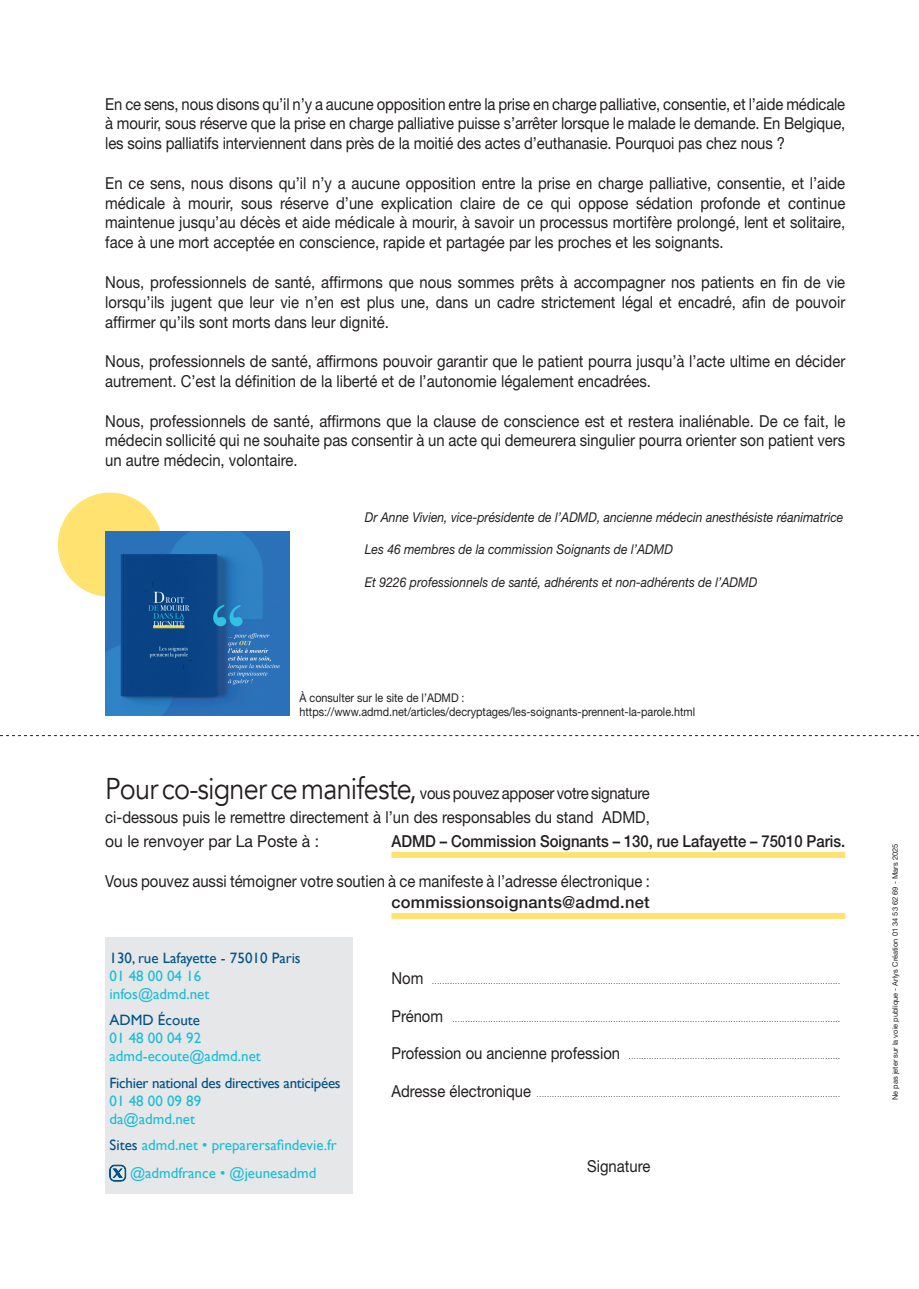
<style>
.page{position:relative;width:919px;height:1289px;background:#fff}
.page>*{position:absolute;margin:0;border:0;box-sizing:border-box;transform-origin:0 0}
.t1{font:16.5px/19.8px "Helvetica Neue LT Std";color:#231f20;text-align:justify;scale:.9 1}
.t2{font:500 16.5px "Helvetica Neue LT Std";color:#231f20;scale:.9 1}
.t3{font:500 16.5px "Helvetica Neue LT Std";color:#231f20}
.t4{font:15px/18px "Gill Sans";color:#18bdd7}
.t5{font:15px "Gill Sans";letter-spacing:-.02em;color:#005185}
.t6{font:15px "Gill Sans";color:#005185}
.t7{font:italic 13.5px "Helvetica Neue LT Std";color:#231f20;scale:.9 1}
.t8{font:12px/14.4px "Helvetica Neue LT Std";color:#231f20;scale:.9 1}
.t9{font:7.5px "Helvetica Neue LT Std";color:#231f20;scale:.9 1}
.t10{font:7.5px "Helvetica Neue LT Std";color:#231f20}
.s1{font-family:"Avenir";font-size:30px}
.s2{color:#005185}
.s3{font-size:16.5px}
</style>
<div class="page">
<svg style="left:57px;top:492px;width:104px;height:105px"></svg>
<div style="left:105px;top:937px;width:248px;height:256px;background:#e6e7e9"></div>
<svg style="left:109px;top:1164px;width:17px;height:17px"></svg>
<div style="left:391px;top:851px;width:454px;height:6px;background:#ffe26f"></div>
<div style="left:391px;top:912px;width:454px;height:6px;background:#ffe26f"></div>
<svg style="left:0;top:735px;width:918px;height:1px"></svg>
<img style="left:105px;top:531px;width:184px;height:185px">
<p class="t1" style="left:105px;top:94px;width:823px">En ce sens, nous disons qu’il n’y a aucune opposition entre la prise en charge palliative, consentie, et l’aide médicale à mourir, sous réserve que la prise en charge palliative puisse s’arrêter lorsque le malade le demande. En Belgique, les soins palliatifs interviennent dans près de la moitié des actes d’euthanasie. Pourquoi pas chez nous ?</p>
<p class="t1" style="left:105px;top:173px;width:823px">En ce sens, nous disons qu’il n’y a aucune opposition entre la prise en charge palliative, consentie, et l’aide médicale à mourir, sous réserve d’une explication claire de ce qui oppose sédation profonde et continue maintenue jusqu’au décès et aide médicale à mourir, à savoir un processus mortifère prolongé, lent et solitaire, face à une mort acceptée en conscience, rapide et partagée par les proches et les soignants.</p>
<p class="t1" style="left:105px;top:272px;width:823px">Nous, professionnels de santé, affirmons que nous sommes prêts à accompagner nos patients en fin de vie lorsqu’ils jugent que leur vie n’en est plus une, dans un cadre strictement légal et encadré, afin de pouvoir affirmer qu’ils sont morts dans leur dignité.</p>
<p class="t1" style="left:105px;top:351px;width:823px">Nous, professionnels de santé, affirmons pouvoir garantir que le patient pourra jusqu’à l’acte ultime en décider autrement. C’est la définition de la liberté et de l’autonomie légalement encadrées.</p>
<p class="t1" style="left:105px;top:410px;width:823px">Nous, professionnels de santé, affirmons que la clause de conscience est et restera inaliénable. De ce fait, le médecin sollicité qui ne souhaite pas consentir à un acte qui demeurera singulier pourra orienter son patient vers un autre médecin, volontaire.</p>
<p class="t7" style="left:365px;top:509px;width:533px">Dr Anne Vivien, vice-présidente de l’ADMD, ancienne médecin anesthésiste réanimatrice</p>
<p class="t7" style="left:365px;top:541px;width:344px">Les 46 membres de la commission Soignants de l’ADMD</p>
<p class="t7" style="left:365px;top:574px;width:437px">Et 9226 professionnels de santé, adhérents et non-adhérents de l’ADMD</p>
<p class="t8" style="left:299px;top:690px;width:441px">À consulter sur le site de l’ADMD : https://www.admd.net/articles/decryptages/les-soignants-prennent-la-parole.html</p>
<p class="t1" style="left:105px;top:780px;width:606px;line-height:24px"><span class="s1">Pour co-signer ce manifeste,</span> vous pouvez apposer votre signature ci-dessous puis le remettre directement à l’un des responsables du stand ADMD, ou le renvoyer par La Poste à :</p>
<p class="t2" style="left:391px;top:830px;width:506px">ADMD – Commission Soignants – 130, rue Lafayette – 75010 Paris.</p>
<p class="t1" style="left:105px;top:871px;width:606px">Vous pouvez aussi témoigner votre soutien à ce manifeste à l’adresse électronique :</p>
<p class="t3" style="left:391px;top:892px;width:260px">commissionsoignants@admd.net</p>
<p class="t6" style="left:109px;top:949px;width:193px">130, rue Lafayette - 75010 Paris</p>
<p class="t4" style="left:109px;top:966px;width:101px">01 48 00 04 16 infos@admd.net</p>
<p class="t6" style="left:109px;top:1011px;width:92px">ADMD Écoute</p>
<p class="t4" style="left:109px;top:1029px;width:153px">01 48 00 04 92 admd-ecoute@admd.net</p>
<p class="t5" style="left:109px;top:1074px;width:232px">Fichier national des directives anticipées</p>
<p class="t4" style="left:109px;top:1091px;width:93px">01 48 00 09 89 da@admd.net</p>
<p class="t4" style="left:109px;top:1131px;width:229px;line-height:27.8px;text-align:center"><span class="s2">Sites</span> admd.net • preparersafindevie.fr @admdfrance • @jeunesadmd</p>
<p class="t9" style="left:391px;top:976px;width:500px"><span class="s3">Nom</span> ................................................................................................................................................................</p>
<p class="t9" style="left:391px;top:1014px;width:500px"><span class="s3">Prénom</span> ........................................................................................................................................................</p>
<p class="t9" style="left:391px;top:1051px;width:500px"><span class="s3">Profession ou ancienne profession</span> ...................................................................................</p>
<p class="t9" style="left:391px;top:1089px;width:500px"><span class="s3">Adresse électronique</span> .......................................................................................................................</p>
<p class="t1" style="left:587px;top:1155px;width:72px">Signature</p>
<p class="t10" style="left:890px;top:1100px;width:258px;rotate:-90deg">Ne pas jeter sur la voie publique - Arlys Création 01 34 53 62 69 - Mars 2025</p>
</div>
